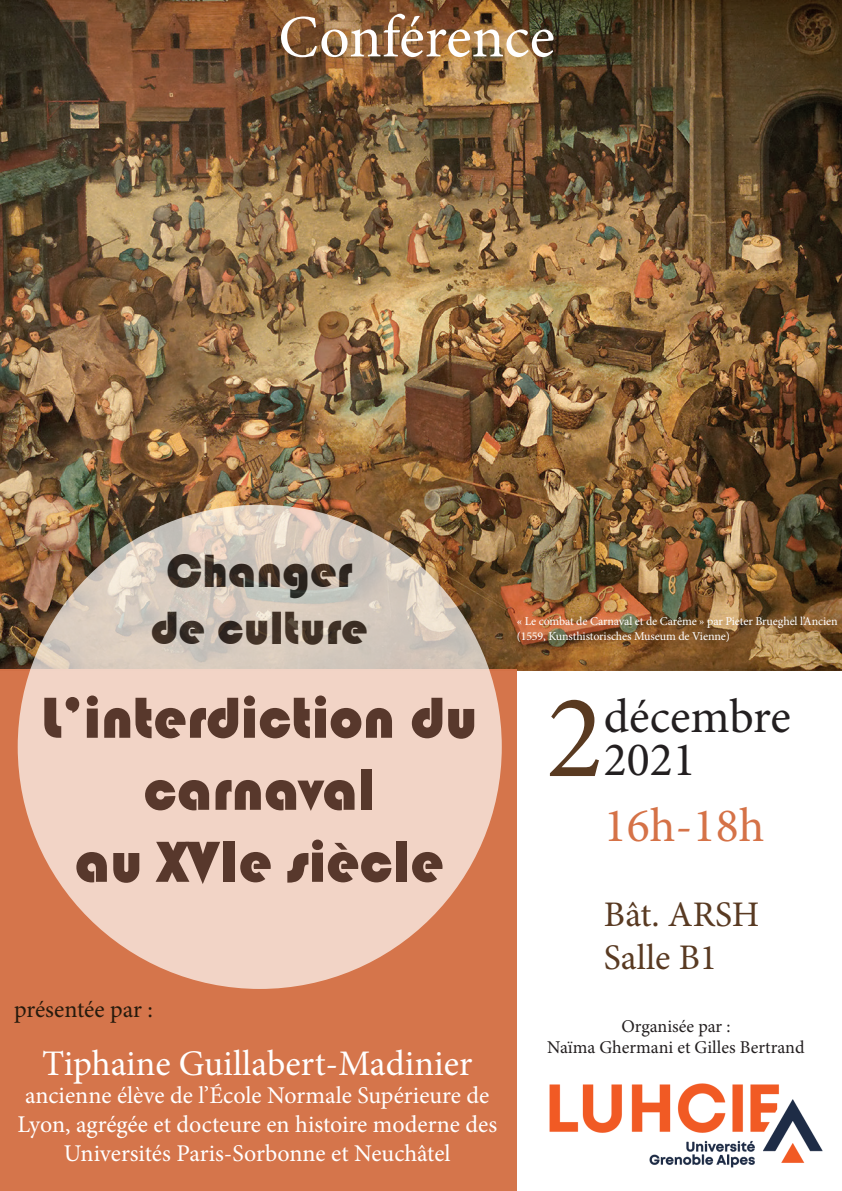
<style>
.page{position:relative;width:842px;height:1191px;background:#fff}
.page>*{position:absolute;margin:0;border:0;box-sizing:border-box;transform-origin:0 0}
.t1{font:120px "Minion Pro";color:#593a21}
.t2{font:60px/72px "Bauhaus 93";color:#231f20;text-align:center}
.t3{font:60px "Minion Pro";color:#fff}
.t4{font:48px/57.6px "Bauhaus 93";color:#231f20;text-align:center}
.t5{font:48px/43px "Minion Pro";color:#231f20}
.t6{font:48px "Minion Pro";color:#d57247}
.t7{font:36px "Minion Pro";color:#fff}
.t8{font:36px/43.2px "Minion Pro";color:#593a22}
.t9{font:24px/28.8px "Minion Pro";color:#fff;text-align:center}
.t10{font:24px "Minion Pro";letter-spacing:-.005em;color:#251a0d}
.t11{font:18px/21.6px "Minion Pro";color:#231f20;text-align:center}
.t12{font:12px/14.4px "Minion Pro";letter-spacing:-.01em;color:#fff}
</style>
<div class="page">
<img style="left:0;top:0;width:842px;height:670px">
<div style="left:0;top:669px;width:517px;height:522px;background:#d57247"></div>
<svg style="left:18px;top:505px;width:484px;height:484px;background:#e9d1c3"></svg>
<img style="left:549px;top:1083px;width:274px;height:85px">
<h2 class="t3" style="left:278px;top:-3px;width:278px">Conférence</h2>
<h3 class="t4" style="left:151px;top:542px;width:219px">Changer de culture</h3>
<h2 class="t2" style="left:41px;top:682px;width:438px">L’interdiction du carnaval<br>au XVIe siècle</h2>
<p class="t10" style="left:14px;top:993px;width:140px">présentée par :</p>
<h3 class="t7" style="left:42px;top:1039px;width:432px">Tiphaine Guillabert-Madinier</h3>
<p class="t9" style="left:17px;top:1081px;width:481px">ancienne élève de l’École Normale Supérieure de<br>Lyon, agrégée et docteure en histoire moderne des<br>Universités Paris-Sorbonne et Neuchâtel</p>
<p class="t12" style="left:517px;top:614px;width:322px">« Le combat de Carnaval et de Carême » par Pieter Brueghel l’Ancien (1559, Kunsthistorisches Museum de Vienne)</p>
<h1 class="t1" style="left:546px;top:657px;width:59px">2</h1>
<h3 class="t5" style="left:604px;top:696px;width:188px">décembre<br>2021</h3>
<h3 class="t6" style="left:604px;top:793px;width:162px">16h-18h</h3>
<h3 class="t8" style="left:604px;top:893px;width:157px">Bât. ARSH<br>Salle B1</h3>
<p class="t11" style="left:547px;top:1015px;width:259px">Organisée par :<br>Naïma Ghermani et Gilles Bertrand</p>
</div>
